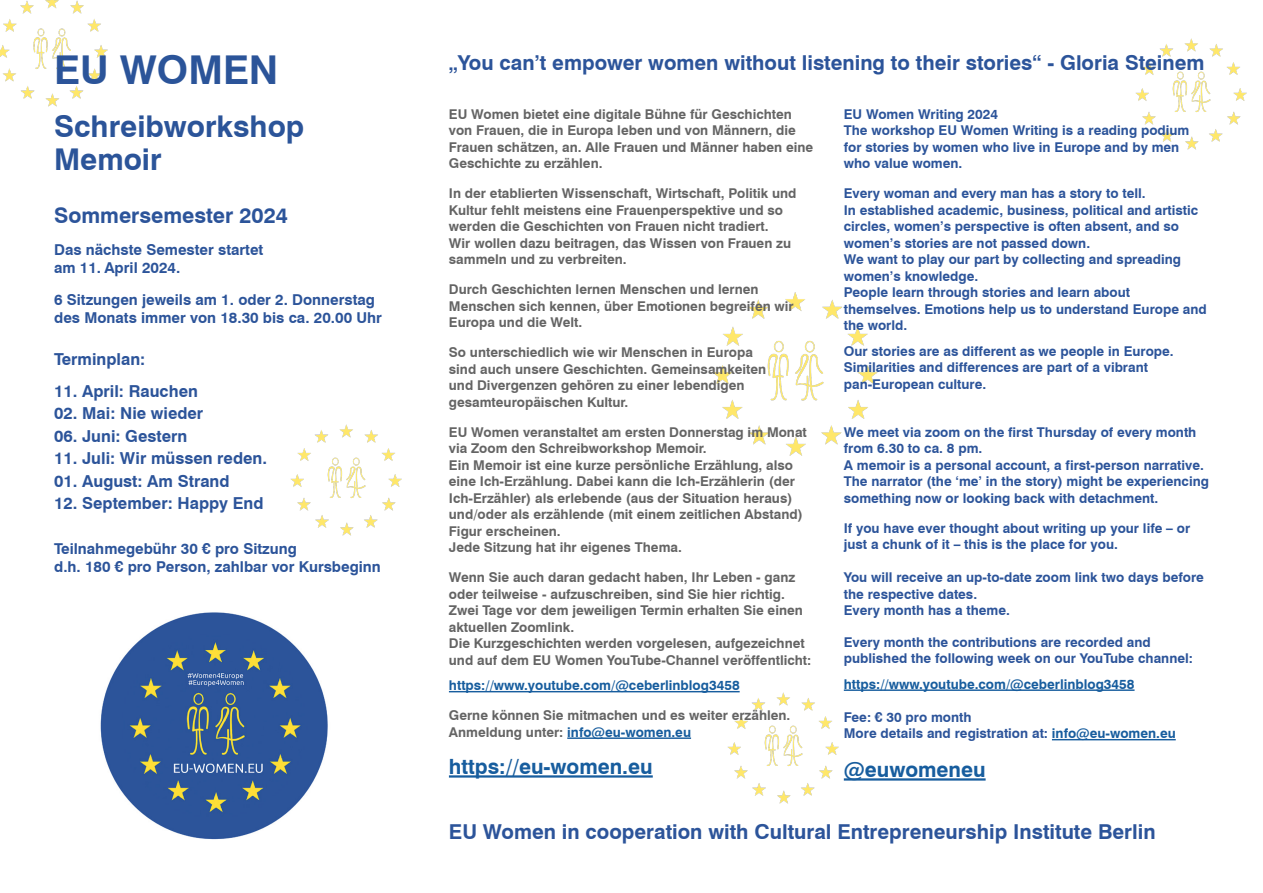
<style>
.page{position:relative;width:1263px;height:893px;background:#fff}
.page>*{position:absolute;margin:0;border:0;box-sizing:border-box;transform-origin:0 0}
.t1{font:700 39.75px "Swiss 721 BT";color:#2b5499}
.t2{font:700 30px/33px "Swiss 721 BT";color:#2b5499}
.t3{font:700 21.45px "Swiss 721 BT";color:#2c549a}
.t4{font:700 21px "Swiss 721 BT";color:#175d9e}
.t5{font:700 20.55px "Swiss 721 BT";color:#2c549a}
.t6{font:700 16.5px "Swiss 721 BT";color:#2c549a}
.t7{font:700 15px/18px "Swiss 721 BT";color:#2c549a}
.t8{font:700 13.5px/16.5px "Swiss 721 BT";color:#646464}
.t9{font:700 13.5px/16.5px "Swiss 721 BT";color:#2c549a}
.t10{font:700 13.5px "Swiss 721 BT";color:#175d9e}
.s1{color:#175d9e}
</style>
<div class="page">
<img style="left:712px;top:292px;width:166px;height:164px">
<img style="left:291px;top:424px;width:111px;height:112px">
<img style="left:718px;top:689px;width:126px;height:115px">
<img style="left:0;top:0;width:108px;height:107px">
<img style="left:1136px;top:38px;width:111px;height:112px">
<img style="left:100px;top:612px;width:228px;height:228px">
<hr style="left:844px;top:689px;width:290px;height:2px;background:#175d9e">
<hr style="left:1052px;top:739px;width:124px;height:1px;background:#175d9e">
<hr style="left:844px;top:778px;width:142px;height:3px;background:#175d9e">
<hr style="left:449px;top:691px;width:291px;height:1px;background:#175d9e">
<hr style="left:567px;top:737px;width:124px;height:2px;background:#175d9e">
<hr style="left:449px;top:775px;width:204px;height:3px;background:#175d9e">
<h1 class="t1" style="left:54px;top:46px;width:226px">EU WOMEN</h1>
<h3 class="t5" style="left:449px;top:50px;width:757px">„You can’t empower women without listening to their stories“ - Gloria Steinem</h3>
<p class="t8" style="left:449px;top:106px;width:366px">EU Women bietet eine digitale Bühne für Geschichten von Frauen, die in Europa leben und von Männern, die Frauen schätzen, an. Alle Frauen und Männer haben eine Geschichte zu erzählen.</p>
<p class="t8" style="left:449px;top:185px;width:349px">In der etablierten Wissenschaft, Wirtschaft, Politik und Kultur fehlt meistens eine Frauenperspektive und so werden die Geschichten von Frauen nicht tradiert.<br>Wir wollen dazu beitragen, das Wissen von Frauen zu sammeln und zu verbreiten.</p>
<p class="t8" style="left:449px;top:281px;width:346px">Durch Geschichten lernen Menschen und lernen<br>Menschen sich kennen, über Emotionen begreifen wir<br>Europa und die Welt.</p>
<p class="t8" style="left:449px;top:344px;width:319px">So unterschiedlich wie wir Menschen in Europa sind auch unsere Geschichten. Gemeinsamkeiten und Divergenzen gehören zu einer lebendigen gesamteuropäischen Kultur.</p>
<p class="t8" style="left:449px;top:424px;width:359px">EU Women veranstaltet am ersten Donnerstag im Monat via Zoom den Schreibworkshop Memoir.<br>Ein Memoir ist eine kurze persönliche Erzählung, also eine Ich-Erzählung. Dabei kann die Ich-Erzählerin (der Ich-Erzähler) als erlebende (aus der Situation heraus) und/oder als erzählende (mit einem zeitlichen Abstand)<br>Figur erscheinen.<br>Jede Sitzung hat ihr eigenes Thema.</p>
<p class="t8" style="left:449px;top:569px;width:364px">Wenn Sie auch daran gedacht haben, Ihr Leben - ganz oder teilweise - aufzuschreiben, sind Sie hier richtig.<br>Zwei Tage vor dem jeweiligen Termin erhalten Sie einen aktuellen Zoomlink.<br>Die Kurzgeschichten werden vorgelesen, aufgezeichnet und auf dem EU Women YouTube-Channel veröffentlicht:</p>
<p class="t10" style="left:449px;top:677px;width:292px">https://www.youtube.com/@ceberlinblog3458</p>
<p class="t8" style="left:449px;top:707px;width:343px">Gerne können Sie mitmachen und es weiter erzählen.<br>Anmeldung unter: <span class="s1">info@eu-women.eu</span></p>
<h3 class="t4" style="left:449px;top:754px;width:205px">https://eu-women.eu</h3>
<h2 class="t2" style="left:54px;top:110px;width:252px">Schreibworkshop<br>Memoir</h2>
<p class="t9" style="left:844px;top:106px;width:347px">EU Women Writing 2024<br>The workshop EU Women Writing is a reading podium for stories by women who live in Europe and by men who value women.</p>
<p class="t9" style="left:844px;top:185px;width:364px">Every woman and every man has a story to tell.<br>In established academic, business, political and artistic circles, women’s perspective is often absent, and so women’s stories are not passed down.<br>We want to play our part by collecting and spreading women’s knowledge.<br>People learn through stories and learn about themselves. Emotions help us to understand Europe and the world.</p>
<p class="t9" style="left:844px;top:343px;width:331px">Our stories are as different as we people in Europe.<br>Similarities and differences are part of a vibrant pan-European culture.</p>
<p class="t9" style="left:844px;top:424px;width:367px">We meet via zoom on the first Thursday of every month from 6.30 to ca. 8 pm.<br>A memoir is a personal account, a first-person narrative.<br>The narrator (the ‘me’ in the story) might be experiencing something now or looking back with detachment.</p>
<p class="t9" style="left:844px;top:520px;width:348px">If you have ever thought about writing up your life – or just a chunk of it – this is the place for you.</p>
<p class="t9" style="left:844px;top:569px;width:362px">You will receive an up-to-date zoom link two days before the respective dates.<br>Every month has a theme.</p>
<p class="t9" style="left:844px;top:634px;width:351px">Every month the contributions are recorded and published the following week on our YouTube channel:</p>
<p class="t10" style="left:844px;top:676px;width:292px">https://www.youtube.com/@ceberlinblog3458</p>
<p class="t9" style="left:844px;top:709px;width:333px">Fee: € 30 pro month<br>More details and registration at: <span class="s1">info@eu-women.eu</span></p>
<h3 class="t4" style="left:844px;top:757px;width:143px">@euwomeneu</h3>
<h3 class="t3" style="left:54px;top:203px;width:235px">Sommersemester 2024</h3>
<p class="t7" style="left:54px;top:241px;width:211px">Das nächste Semester startet am 11. April 2024.</p>
<p class="t7" style="left:54px;top:290px;width:329px">6 Sitzungen jeweils am 1. oder 2. Donnerstag des Monats immer von 18.30 bis ca. 20.00 Uhr</p>
<p class="t6" style="left:54px;top:349px;width:93px">Terminplan:</p>
<p class="t6" style="left:54px;top:381px;width:145px">11. April: Rauchen</p>
<p class="t6" style="left:54px;top:403px;width:151px">02. Mai: Nie wieder</p>
<p class="t6" style="left:54px;top:426px;width:135px">06. Juni: Gestern</p>
<p class="t6" style="left:54px;top:448px;width:215px">11. Juli: Wir müssen reden.</p>
<p class="t6" style="left:54px;top:471px;width:177px">01. August: Am Strand</p>
<p class="t6" style="left:54px;top:493px;width:211px">12. September: Happy End</p>
<p class="t7" style="left:54px;top:540px;width:328px">Teilnahmegebühr 30 € pro Sitzung<br>d.h. 180 € pro Person, zahlbar vor Kursbeginn</p>
<h3 class="t5" style="left:449px;top:819px;width:708px">EU Women in cooperation with Cultural Entrepreneurship Institute Berlin</h3>
</div>
